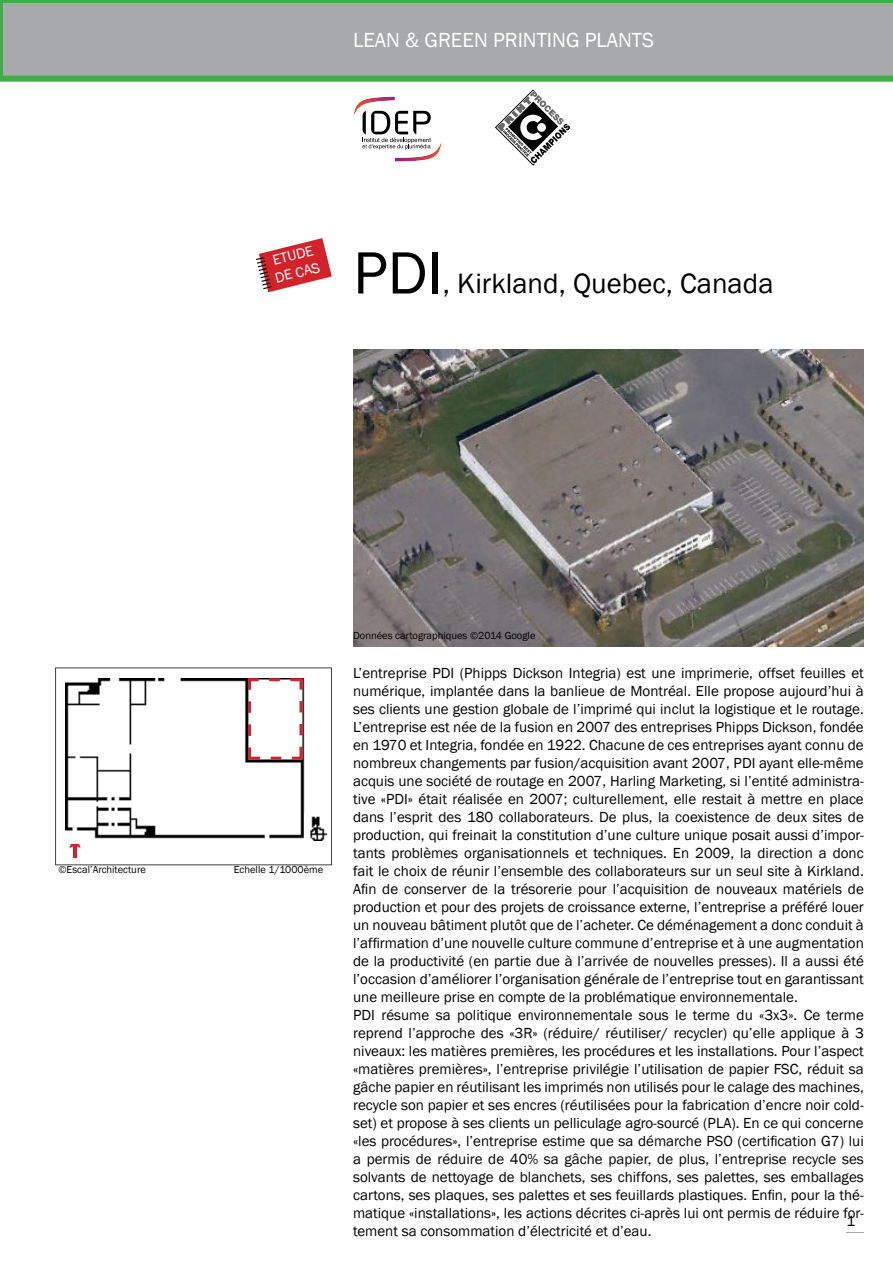
<style>
.page{position:relative;width:893px;height:1263px;background:#fff}
.page>*{position:absolute;margin:0;border:0;box-sizing:border-box;transform-origin:0 0}
.t1{font:28.8px "Franklin Gothic";color:#000}
.t2{font:21px "Franklin Gothic";color:#fff}
.t3{font:15px/18px "Franklin Gothic";color:#000}
.t4{font:14.55px/17.5px "Franklin Gothic";color:#fff}
.t5{font:10.5px "Franklin Gothic";color:#000}
.s1{font-size:61.65px}
</style>
<div class="page">
<svg style="left:0;top:0;width:892px;height:82px;background:#9ba9a1"></svg>
<svg style="left:353px;top:97px;width:89px;height:65px"></svg>
<svg style="left:495px;top:91px;width:75px;height:75px"></svg>
<svg style="left:256px;top:238px;width:76px;height:54px"></svg>
<img style="left:353px;top:350px;width:510px;height:297px">
<svg style="left:55px;top:668px;width:277px;height:197px"></svg>
<hr style="left:73px;top:843px;width:3px;height:14px;background:#d2232a">
<svg style="left:69px;top:844px;width:12px;height:5px"></svg>
<img style="left:65px;top:678px;width:251px;height:166px">
<img style="left:304px;top:813px;width:23px;height:28px">
<svg style="left:271px;top:757px;width:10px;height:3px"></svg>
<svg style="left:248px;top:747px;width:12px;height:13px"></svg>
<svg style="left:248px;top:724px;width:3px;height:12px"></svg>
<svg style="left:248px;top:701px;width:3px;height:12px"></svg>
<svg style="left:292px;top:747px;width:10px;height:13px"></svg>
<svg style="left:299px;top:724px;width:3px;height:11px"></svg>
<svg style="left:299px;top:701px;width:3px;height:11px"></svg>
<svg style="left:248px;top:678px;width:10px;height:12px"></svg>
<svg style="left:269px;top:678px;width:11px;height:3px"></svg>
<svg style="left:290px;top:678px;width:12px;height:12px"></svg>
<h2 class="t2" style="left:353px;top:31px;width:302px">LEAN &amp; GREEN PRINTING PLANTS</h2>
<p class="t4" style="left:269px;top:253px;width:47px;rotate:-14deg">ETUDE<br>DE CAS</p>
<h1 class="t1" style="left:353px;top:272px;width:422px"><span class="s1">PDI</span>, Kirkland, Quebec, Canada</h1>
<p class="t5" style="left:58px;top:865px;width:89px">©Escal’Architecture</p>
<p class="t5" style="left:234px;top:865px;width:91px">Echelle 1/1000ème</p>
<p class="t5" style="left:353px;top:631px;width:184px">Données cartographiques ©2014 Google</p>
<p class="t3" style="left:353px;top:665px;width:512px">L’entreprise PDI (Phipps Dickson Integria) est une imprimerie, offset feuilles et numérique, implantée dans la banlieue de Montréal. Elle propose aujourd’hui à ses clients une gestion globale de l’imprimé qui inclut la logistique et le routage.<br>L’entreprise est née de la fusion en 2007 des entreprises Phipps Dickson, fondée en 1970 et Integria, fondée en 1922. Chacune de ces entreprises ayant connu de nombreux changements par fusion/acquisition avant 2007, PDI ayant elle-même acquis une société de routage en 2007, Harling Marketing, si l’entité administra&shy;tive «PDI» était réalisée en 2007; culturellement, elle restait à mettre en place dans l’esprit des 180 collaborateurs. De plus, la coexistence de deux sites de production, qui freinait la constitution d’une culture unique posait aussi d’impor&shy;tants problèmes organisationnels et techniques. En 2009, la direction a donc fait le choix de réunir l’ensemble des collaborateurs sur un seul site à Kirkland.<br>Afin de conserver de la trésorerie pour l’acquisition de nouveaux matériels de production et pour des projets de croissance externe, l’entreprise a préféré louer un nouveau bâtiment plutôt que de l’acheter. Ce déménagement a donc conduit à l’affirmation d’une nouvelle culture commune d’entreprise et à une augmentation de la productivité (en partie due à l’arrivée de nouvelles presses). Il a aussi été l’occasion d’améliorer l’organisation générale de l’entreprise tout en garantissant une meilleure prise en compte de la problématique environnementale.<br>PDI résume sa politique environnementale sous le terme du «3x3». Ce terme reprend l’approche des «3R» (réduire/ réutiliser/ recycler) qu’elle applique à 3 niveaux: les matières premières, les procédures et les installations. Pour l’aspect «matières premières», l’entreprise privilégie l’utilisation de papier FSC, réduit sa gâche papier en réutilisant les imprimés non utilisés pour le calage des machines, recycle son papier et ses encres (réutilisées pour la fabrication d’encre noir cold&shy;set) et propose à ses clients un pelliculage agro-sourcé (PLA). En ce qui concerne «les procédures», l’entreprise estime que sa démarche PSO (certification G7) lui a permis de réduire de 40% sa gâche papier, de plus, l’entreprise recycle ses solvants de nettoyage de blanchets, ses chiffons, ses palettes, ses emballages cartons, ses plaques, ses palettes et ses feuillards plastiques. Enfin, pour la thé&shy;matique «installations», les actions décrites ci-après lui ont permis de réduire for&shy;tement sa consommation d’électricité et d’eau.</p>
<p class="t3" style="left:846px;top:1213px;width:10px">1</p>
</div>
